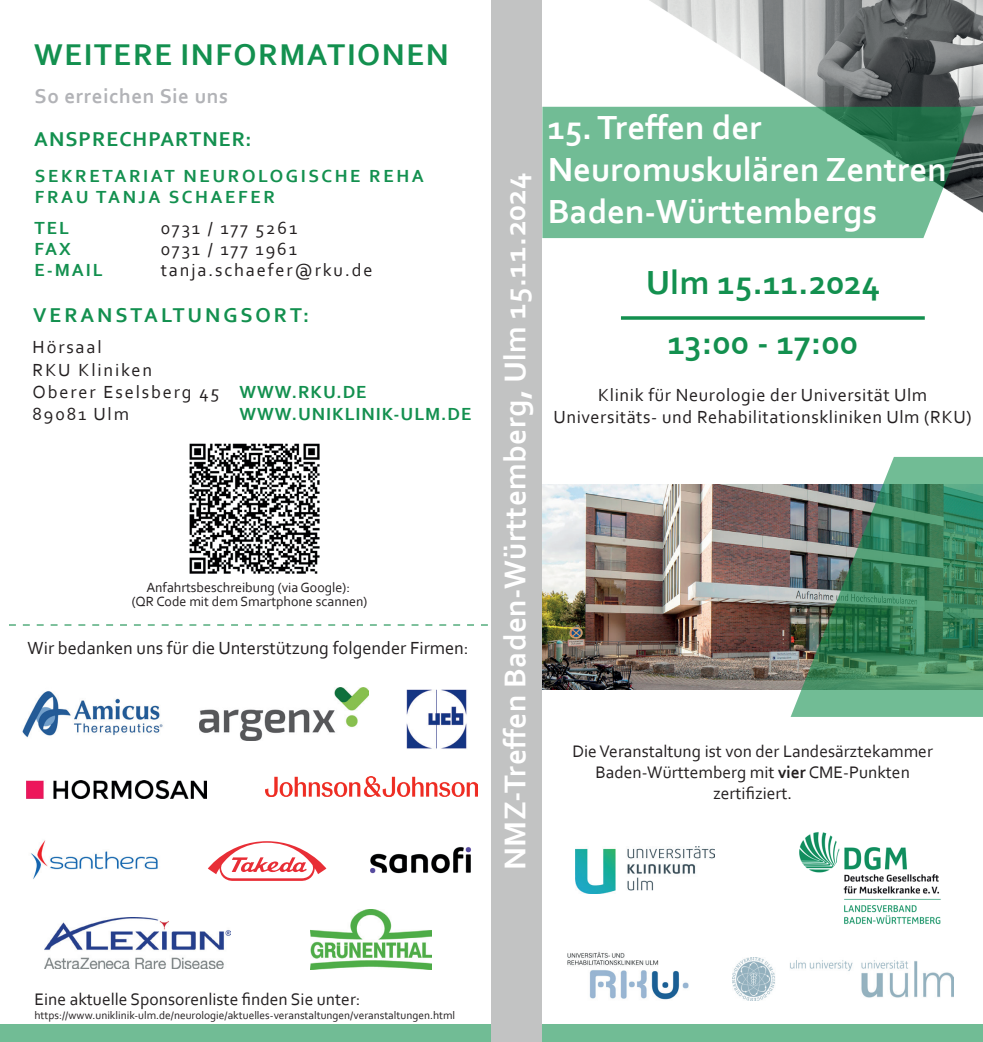
<style>
.page{position:relative;width:983px;height:1042px;background:#fff}
.page>*{position:absolute;margin:0;border:0;box-sizing:border-box;transform-origin:0 0}
.t1{font:700 35px/42px "Corbel";color:#fff}
.t2{font:700 35px/59.5px "Corbel";letter-spacing:.01em;color:#13904f;text-align:center}
.t3{font:700 31.5px "Corbel";letter-spacing:.01em;color:#fff}
.t4{font:700 31.5px "Corbel";letter-spacing:.05em;color:#13904f}
.t5{font:700 21px "Corbel";letter-spacing:.14em;color:#13904f}
.t6{font:700 21px "Corbel";letter-spacing:.03em;color:#b2b3b7}
.t7{font:700 21px "Corbel";letter-spacing:.065em;color:#13904f}
.t8{font:18.38px/22.2px "Corbel";letter-spacing:.1em;color:#231f20}
.t9{font:18.38px/22.1px "Corbel";letter-spacing:.03em;color:#231f20;text-align:center}
.t10{font:700 18.38px/21px "Corbel";letter-spacing:.14em;color:#13904f}
.t11{font:18.38px "Corbel";color:#231f20}
.t12{font:700 18.38px "Corbel";letter-spacing:.05em;color:#13904f}
.t13{font:17.5px/21px "Corbel";color:#231f20;text-align:center}
.t14{font:14px/14px "Corbel";color:#231f20;text-align:center}
.t15{font:11.38px "Corbel";color:#231f20}
.s1{font-weight:700;color:#13904f}
.s2{font-weight:700}
</style>
<div class="page">
<svg style="left:208px;top:841px;width:119px;height:40px"></svg>
<img style="left:625px;top:0;width:357px;height:212px">
<img style="left:542px;top:484px;width:248px;height:206px">
<svg style="left:542px;top:107px;width:433px;height:131px;background:#6bb28e"></svg>
<img style="left:575px;top:846px;width:139px;height:47px">
<img style="left:567px;top:952px;width:122px;height:48px">
<div style="left:0;top:1024px;width:982px;height:18px;background:#71bc95"></div>
<div style="left:491px;top:0;width:51px;height:1042px;background:#c2c3c3"></div>
<svg style="left:621px;top:316px;width:303px;height:4px"></svg>
<img style="left:799px;top:832px;width:142px;height:92px">
<img style="left:732px;top:958px;width:221px;height:42px">
<img style="left:310px;top:909px;width:121px;height:61px">
<img style="left:189px;top:443px;width:131px;height:131px">
<svg style="left:9px;top:624px;width:479px;height:2px"></svg>
<img style="left:790px;top:457px;width:192px;height:260px">
<img style="left:22px;top:691px;width:141px;height:47px">
<img style="left:199px;top:688px;width:169px;height:52px">
<img style="left:45px;top:918px;width:185px;height:50px">
<img style="left:26px;top:780px;width:181px;height:18px">
<img style="left:265px;top:776px;width:212px;height:20px">
<img style="left:370px;top:847px;width:101px;height:27px">
<img style="left:30px;top:840px;width:128px;height:39px">
<img style="left:406px;top:689px;width:61px;height:60px">
<h2 class="t4" style="left:34px;top:35px;width:416px">WEITERE INFORMATIONEN</h2>
<p class="t6" style="left:35px;top:83px;width:195px">So erreichen Sie uns</p>
<p class="t7" style="left:34px;top:126px;width:219px">ANSPRECHPARTNER:</p>
<p class="t10" style="left:35px;top:165px;width:390px">SEKRETARIAT NEUROLOGISCHE REHA<br>FRAU TANJA SCHAEFER</p>
<p class="t10" style="left:35px;top:217px;width:36px">TEL</p>
<p class="t8" style="left:161px;top:217px;width:138px">0731 / 177 5261</p>
<p class="t10" style="left:35px;top:238px;width:38px">FAX</p>
<p class="t8" style="left:161px;top:238px;width:138px">0731 / 177 1961</p>
<p class="t10" style="left:35px;top:259px;width:69px">E-MAIL</p>
<p class="t8" style="left:161px;top:259px;width:213px">tanja.schaefer@rku.de</p>
<p class="t5" style="left:33px;top:302px;width:277px">VERANSTALTUNGSORT:</p>
<p class="t8" style="left:33px;top:336px;width:335px">Hörsaal<br>RKU Kliniken<br>Oberer Eselsberg 45 <span class="s1">WWW.RKU.DE<br></span>89081 Ulm</p>
<p class="t12" style="left:239px;top:402px;width:233px">WWW.UNIKLINIK-ULM.DE</p>
<p class="t14" style="left:132px;top:580px;width:237px">Anfahrtsbeschreibung (via Google):<br>(QR Code mit dem Smartphone scannen)</p>
<p class="t11" style="left:28px;top:637px;width:442px">Wir bedanken uns für die Unterstützung folgender Firmen:</p>
<h2 class="t3" style="left:495px;top:870px;width:699px;rotate:-90deg">NMZ-Treffen Baden-Württemberg, Ulm 15.11.2024</h2>
<h1 class="t1" style="left:547px;top:105px;width:400px">15. Treffen der<br>Neuromuskulären Zentren<br>Baden-Württembergs</h1>
<h1 class="t2" style="left:645px;top:252px;width:236px">Ulm 15.11.2024<br>13:00 - 17:00</h1>
<p class="t9" style="left:553px;top:383px;width:419px">Klinik für Neurologie der Universität Ulm<br>Universitäts- und Rehabilitationskliniken Ulm (RKU)</p>
<p class="t13" style="left:572px;top:740px;width:362px">Die Veranstaltung ist von der Landesärztekammer<br>Baden-Württemberg mit <span class="s2">vier</span> CME-Punkten zertifiziert.</p>
<p class="t13" style="left:35px;top:988px;width:327px">Eine aktuelle Sponsorenliste finden Sie unter:</p>
<p class="t15" style="left:35px;top:1008px;width:422px">https://www.uniklinik-ulm.de/neurologie/aktuelles-veranstaltungen/veranstaltungen.html</p>
</div>
